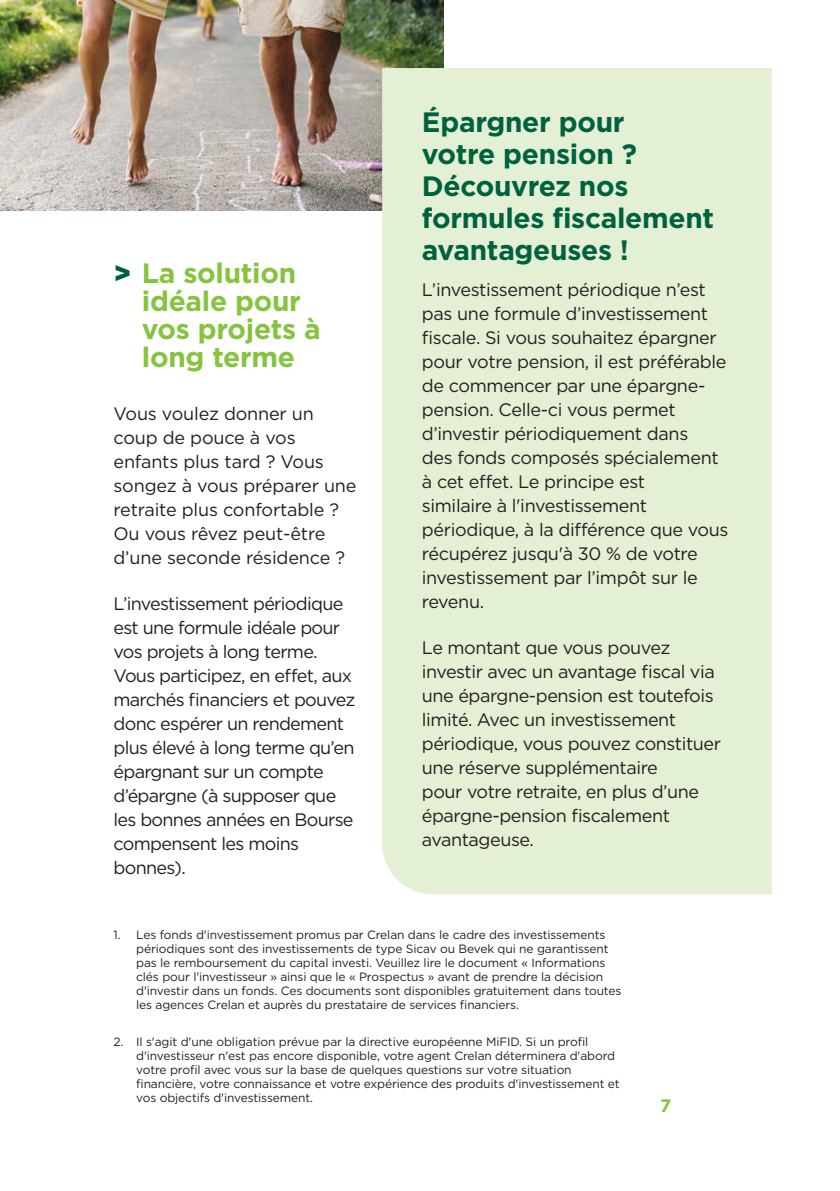
<style>
.page{position:relative;width:840px;height:1191px;background:#fff}
.page>*{position:absolute;margin:0;border:0;box-sizing:border-box;transform-origin:0 0}
.Subtitel_2_groen{font:700 28px/32px "Gotham";letter-spacing:-.01em;color:#00613f}
.t1{font:700 28px/28px "Gotham";letter-spacing:-.01em;color:#86c43f}
.Body{font:18px/24px "Gotham";letter-spacing:-.025em;color:#231f20}
.t2{font:700 18px "Gotham";color:#86c43f}
.Body-2{font:12px/14px "Gotham";letter-spacing:-.01em;color:#231f20}
.s1{font-weight:900;color:#00613f}
</style>
<div class="page">
<img style="left:0;top:0;width:443px;height:210px">
<div style="left:382px;top:68px;width:389px;height:826px;background:#e3f0d4"></div>
<p class="t1" style="left:142px;top:259px;width:180px;text-indent:-28px"><span class="s1">&gt;</span> La solution idéale pour vos projets à long terme</p>
<p class="Body" style="left:113px;top:401px;width:244px">Vous voulez donner un coup de pouce à vos enfants plus tard ? Vous songez à vous préparer une retraite plus confortable ?<br>Ou vous rêvez peut-être d’une seconde résidence ?</p>
<p class="Body" style="left:113px;top:591px;width:243px">L’investissement périodique est une formule idéale pour vos projets à long terme.<br>Vous participez, en effet, aux marchés financiers et pouvez donc espérer un rendement plus élevé à long terme qu’en épargnant sur un compte d’épargne (à supposer que les bonnes années en Bourse compensent les moins bonnes).</p>
<p class="Subtitel_2_groen" style="left:421px;top:106px;width:294px">Épargner pour<br>votre pension ?<br>Découvrez nos formules fiscalement avantageuses !</p>
<p class="Body" style="left:421px;top:277px;width:308px">L’investissement périodique n’est pas une formule d’investissement fiscale. Si vous souhaitez épargner pour votre pension, il est préférable de commencer par une épargne&shy;pension. Celle-ci vous permet d’investir périodiquement dans<br>des fonds composés spécialement à cet effet. Le principe est<br>similaire à l'investissement périodique, à la différence que vous récupérez jusqu'à 30 % de votre investissement par l’impôt sur le revenu.</p>
<p class="Body" style="left:421px;top:635px;width:300px">Le montant que vous pouvez investir avec un avantage fiscal via une épargne-pension est toutefois limité. Avec un investissement périodique, vous pouvez constituer une réserve supplémentaire<br>pour votre retraite, en plus d’une épargne-pension fiscalement avantageuse.</p>
<p class="Body-2" style="left:136px;top:928px;width:486px;text-indent:-23px">1. Les fonds d'investissement promus par Crelan dans le cadre des investissements périodiques sont des investissements de type Sicav ou Bevek qui ne garantissent pas le remboursement du capital investi. Veuillez lire le document « Informations clés pour l'investisseur » ainsi que le « Prospectus » avant de prendre la décision d'investir dans un fonds. Ces documents sont disponibles gratuitement dans toutes les agences Crelan et auprès du prestataire de services financiers.</p>
<p class="Body-2" style="left:136px;top:1034px;width:485px;text-indent:-23px">2. Il s'agit d'une obligation prévue par la directive européenne MiFID. Si un profil d'investisseur n'est pas encore disponible, votre agent Crelan déterminera d'abord votre profil avec vous sur la base de quelques questions sur votre situation financière, votre connaissance et votre expérience des produits d'investissement et vos objectifs d'investissement.</p>
<p class="t2" style="left:660px;top:1093px;width:13px">7</p>
</div>
